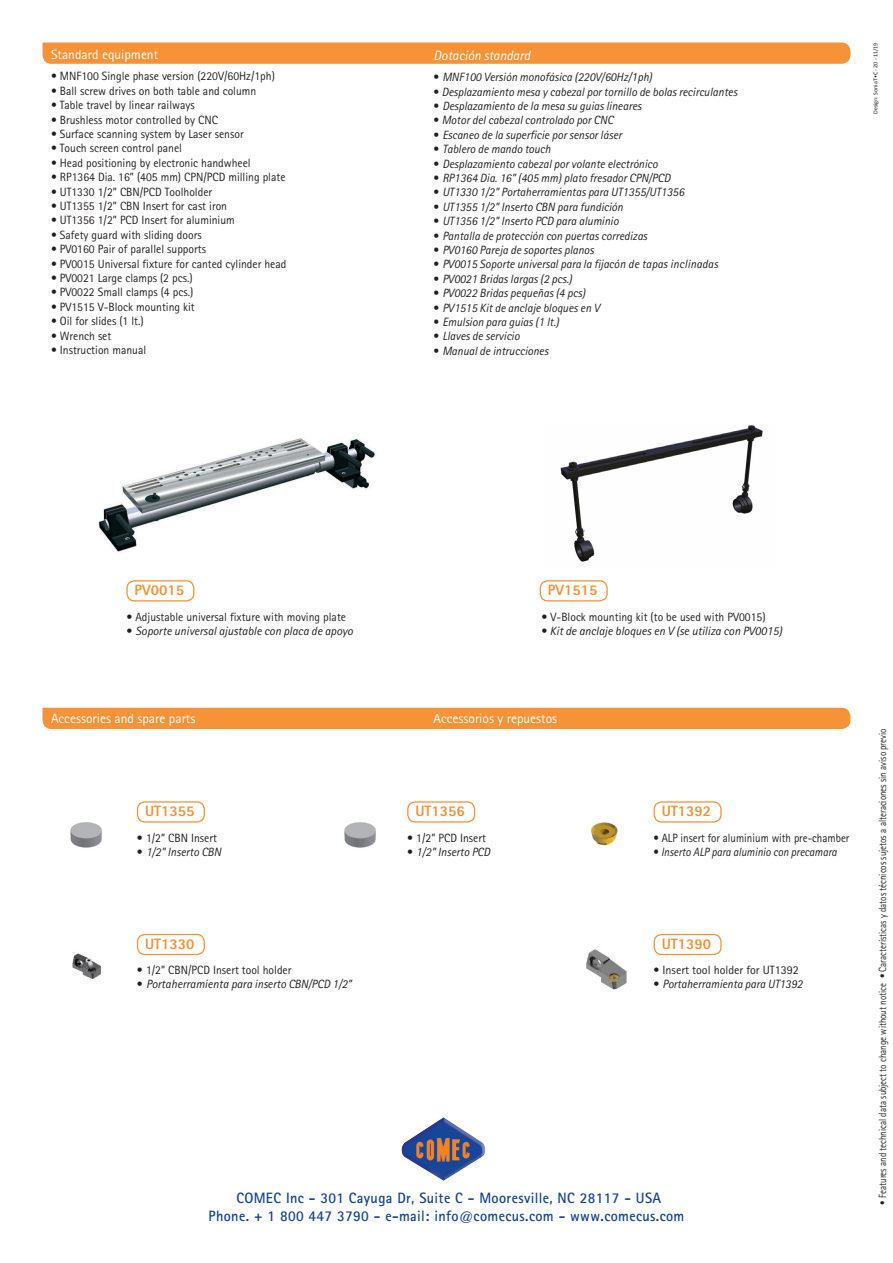
<style>
.page{position:relative;width:893px;height:1263px;background:#fff}
.page>*{position:absolute;margin:0;border:0;box-sizing:border-box;transform-origin:0 0}
.Normale{font:700 15px "Rotis Sans Serif";letter-spacing:.025em;color:#164391;scale:.95 1}
.Normale-2{font:800 15px "Rotis Sans Serif";color:#f69238}
.Normale-3{font:13.5px "Rotis Sans Serif";color:#fff}
.Normale-4{font:italic 13.5px "Rotis Sans Serif";color:#fff}
.Normale-5{font:italic 12px "Rotis Sans Serif";color:#231f20}
.Normale-6{font:12px "Rotis Sans Serif";color:#231f20}
.Normale-7{font:12px "Rotis Sans Serif";color:#231f20;scale:.92 1}
.Normale-8{font:italic 12px "Rotis Sans Serif";color:#231f20;scale:.92 1}
.Normale-9{font:10.5px "Rotis Sans Serif";color:#231f20;scale:.85 1}
.Normale-10{font:6px "Calibri";color:#231f20}
.s1{font-style:normal}
</style>
<div class="page">
<div style="left:43px;top:43px;width:807px;height:21px;background:#f69238"></div>
<div style="left:43px;top:708px;width:807px;height:21px;background:#f69238"></div>
<div style="left:137px;top:801px;width:68px;height:22px;border:1px solid #f69238;border-radius:8px"></div>
<div style="left:407px;top:801px;width:68px;height:22px;border:1px solid #f69238;border-radius:8px"></div>
<div style="left:654px;top:801px;width:68px;height:22px;border:1px solid #f69238;border-radius:8px"></div>
<img style="left:70px;top:822px;width:32px;height:26px">
<img style="left:344px;top:822px;width:32px;height:26px">
<img style="left:591px;top:822px;width:27px;height:24px">
<div style="left:137px;top:934px;width:68px;height:21px;border:1px solid #f69238;border-radius:8px"></div>
<img style="left:72px;top:953px;width:29px;height:26px">
<div style="left:654px;top:934px;width:68px;height:21px;border:1px solid #f69238;border-radius:8px"></div>
<img style="left:586px;top:949px;width:41px;height:41px">
<img style="left:98px;top:437px;width:277px;height:115px">
<div style="left:126px;top:580px;width:68px;height:21px;border:1px solid #f69238;border-radius:8px"></div>
<img style="left:560px;top:425px;width:203px;height:137px">
<div style="left:540px;top:580px;width:68px;height:21px;border:1px solid #f69238;border-radius:8px"></div>
<img style="left:402px;top:1117px;width:83px;height:64px">
<p class="Normale-3" style="left:51px;top:46px;width:109px">Standard equipment</p>
<p class="Normale-6" style="left:51px;top:69px;width:225px">• MNF100 Single phase version (220V/60Hz/1ph)</p>
<p class="Normale-6" style="left:51px;top:84px;width:207px">• Ball screw drives on both table and column</p>
<p class="Normale-6" style="left:51px;top:98px;width:145px">• Table travel by linear railways</p>
<p class="Normale-6" style="left:51px;top:112px;width:168px">• Brushless motor controlled by CNC</p>
<p class="Normale-6" style="left:51px;top:127px;width:194px">• Surface scanning system by Laser sensor</p>
<p class="Normale-6" style="left:51px;top:141px;width:133px">• Touch screen control panel</p>
<p class="Normale-6" style="left:51px;top:156px;width:201px">• Head positioning by electronic handwheel</p>
<p class="Normale-6" style="left:51px;top:170px;width:236px">• RP1364 Dia. 16” (405 mm) CPN/PCD milling plate</p>
<p class="Normale-6" style="left:51px;top:184px;width:163px">• UT1330 1/2” CBN/PCD Toolholder</p>
<p class="Normale-6" style="left:51px;top:199px;width:178px">• UT1355 1/2” CBN Insert for cast iron</p>
<p class="Normale-6" style="left:51px;top:213px;width:185px">• UT1356 1/2” PCD Insert for aluminium</p>
<p class="Normale-6" style="left:51px;top:228px;width:152px">• Safety guard with sliding doors</p>
<p class="Normale-6" style="left:51px;top:242px;width:156px">• PV0160 Pair of parallel supports</p>
<p class="Normale-6" style="left:51px;top:256px;width:237px">• PV0015 Universal fixture for canted cylinder head</p>
<p class="Normale-6" style="left:51px;top:271px;width:143px">• PV0021 Large clamps (2 pcs.)</p>
<p class="Normale-6" style="left:51px;top:285px;width:144px">• PV0022 Small clamps (4 pcs.)</p>
<p class="Normale-6" style="left:51px;top:300px;width:145px">• PV1515 V-Block mounting kit</p>
<p class="Normale-6" style="left:51px;top:314px;width:94px">• Oil for slides (1 lt.)</p>
<p class="Normale-6" style="left:51px;top:328px;width:62px">• Wrench set</p>
<p class="Normale-6" style="left:51px;top:343px;width:97px">• Instruction manual</p>
<p class="Normale-4" style="left:433px;top:47px;width:98px">Dotación standard</p>
<p class="Normale-5" style="left:433px;top:70px;width:220px"><span class="s1">•</span> MNF100 Versión monofásica (220V/60Hz/1ph)</p>
<p class="Normale-5" style="left:433px;top:84px;width:305px"><span class="s1">•</span> Desplazamiento mesa y cabezal por tornillo de bolas recirculantes</p>
<p class="Normale-5" style="left:433px;top:99px;width:209px"><span class="s1">•</span> Desplazamiento de la mesa su guias lineares</p>
<p class="Normale-5" style="left:433px;top:113px;width:181px"><span class="s1">•</span> Motor del cabezal controlado por CNC</p>
<p class="Normale-5" style="left:433px;top:128px;width:190px"><span class="s1">•</span> Escaneo de la superficie por sensor láser</p>
<p class="Normale-5" style="left:433px;top:142px;width:119px"><span class="s1">•</span> Tablero de mando touch</p>
<p class="Normale-5" style="left:433px;top:156px;width:226px"><span class="s1">•</span> Desplazamiento cabezal por volante electrónico</p>
<p class="Normale-5" style="left:433px;top:171px;width:238px"><span class="s1">•</span> RP1364 Dia. 16” (405 mm) plato fresador CPN/PCD</p>
<p class="Normale-5" style="left:433px;top:185px;width:252px"><span class="s1">•</span> UT1330 1/2” Portaherramientas para UT1355/UT1356</p>
<p class="Normale-5" style="left:433px;top:200px;width:191px"><span class="s1">•</span> UT1355 1/2” Inserto CBN para fundición</p>
<p class="Normale-5" style="left:433px;top:214px;width:187px"><span class="s1">•</span> UT1356 1/2” Inserto PCD para aluminio</p>
<p class="Normale-5" style="left:433px;top:228px;width:215px"><span class="s1">•</span> Pantalla de protección con puertas corredizas</p>
<p class="Normale-5" style="left:433px;top:243px;width:162px"><span class="s1">•</span> PV0160 Pareja de soportes planos</p>
<p class="Normale-5" style="left:433px;top:257px;width:286px"><span class="s1">•</span> PV0015 Soporte universal para la fijacón de tapas inclinadas</p>
<p class="Normale-5" style="left:433px;top:272px;width:140px"><span class="s1">•</span> PV0021 Bridas largas (2 pcs.)</p>
<p class="Normale-5" style="left:433px;top:286px;width:153px"><span class="s1">•</span> PV0022 Bridas pequeñas (4 pcs)</p>
<p class="Normale-5" style="left:433px;top:300px;width:168px"><span class="s1">•</span> PV1515 Kit de anclaje bloques en V</p>
<p class="Normale-5" style="left:433px;top:315px;width:127px"><span class="s1">•</span> Emulsion para guias (1 lt.)</p>
<p class="Normale-5" style="left:433px;top:329px;width:88px"><span class="s1">•</span> Llaves de servicio</p>
<p class="Normale-5" style="left:433px;top:344px;width:116px"><span class="s1">•</span> Manual de intrucciones</p>
<p class="Normale-10" style="left:871px;top:114px;width:73px;rotate:-90deg">Design: SoniaT•C - 20 - 11/19</p>
<p class="Normale-2" style="left:135px;top:580px;width:51px">PV0015</p>
<p class="Normale-6" style="left:126px;top:609px;width:221px">• Adjustable universal fixture with moving plate</p>
<p class="Normale-5" style="left:126px;top:624px;width:228px"><span class="s1">•</span> Soporte universal ajustable con placa de apoyo</p>
<p class="Normale-2" style="left:548px;top:580px;width:51px">PV1515</p>
<p class="Normale-6" style="left:541px;top:609px;width:226px">• V-Block mounting kit (to be used with PV0015)</p>
<p class="Normale-5" style="left:541px;top:624px;width:242px"><span class="s1">•</span> Kit de anclaje bloques en V (se utiliza con PV0015)</p>
<p class="Normale-3" style="left:51px;top:710px;width:146px">Accessories and spare parts</p>
<p class="Normale-3" style="left:433px;top:710px;width:125px">Accessorios y repuestos</p>
<p class="Normale-2" style="left:145px;top:801px;width:51px">UT1355</p>
<p class="Normale-6" style="left:137px;top:830px;width:82px">• 1/2” CBN Insert</p>
<p class="Normale-5" style="left:137px;top:845px;width:86px"><span class="s1">•</span> 1/2” Inserto CBN</p>
<p class="Normale-2" style="left:145px;top:934px;width:51px">UT1330</p>
<p class="Normale-6" style="left:137px;top:963px;width:156px">• 1/2” CBN/PCD Insert tool holder</p>
<p class="Normale-5" style="left:137px;top:977px;width:216px"><span class="s1">•</span> Portaherramienta para inserto CBN/PCD 1/2”</p>
<p class="Normale-2" style="left:415px;top:801px;width:51px">UT1356</p>
<p class="Normale-6" style="left:407px;top:830px;width:80px">• 1/2” PCD Insert</p>
<p class="Normale-5" style="left:407px;top:845px;width:85px"><span class="s1">•</span> 1/2” Inserto PCD</p>
<p class="Normale-2" style="left:662px;top:801px;width:51px">UT1392</p>
<p class="Normale-7" style="left:653px;top:830px;width:215px">• ALP insert for aluminium with pre-chamber</p>
<p class="Normale-8" style="left:653px;top:845px;width:201px"><span class="s1">•</span> Inserto ALP para aluminio con precamara</p>
<p class="Normale-2" style="left:662px;top:934px;width:51px">UT1390</p>
<p class="Normale-6" style="left:653px;top:963px;width:147px">• Insert tool holder for UT1392</p>
<p class="Normale-5" style="left:653px;top:977px;width:151px"><span class="s1">•</span> Portaherramienta para UT1392</p>
<p class="Normale" style="left:236px;top:1189px;width:449px">COMEC Inc - 301 Cayuga Dr, Suite C - Mooresville, NC 28117 - USA</p>
<p class="Normale" style="left:209px;top:1207px;width:502px">Phone. + 1 800 447 3790 - e-mail: info@comecus.com - www.comecus.com</p>
<p class="Normale-9" style="left:876px;top:1204px;width:561px;rotate:-90deg">• Features and technical data subject to change without notice • Características y datos técnicos sujetos a alteraciones sin aviso previo</p>
</div>
